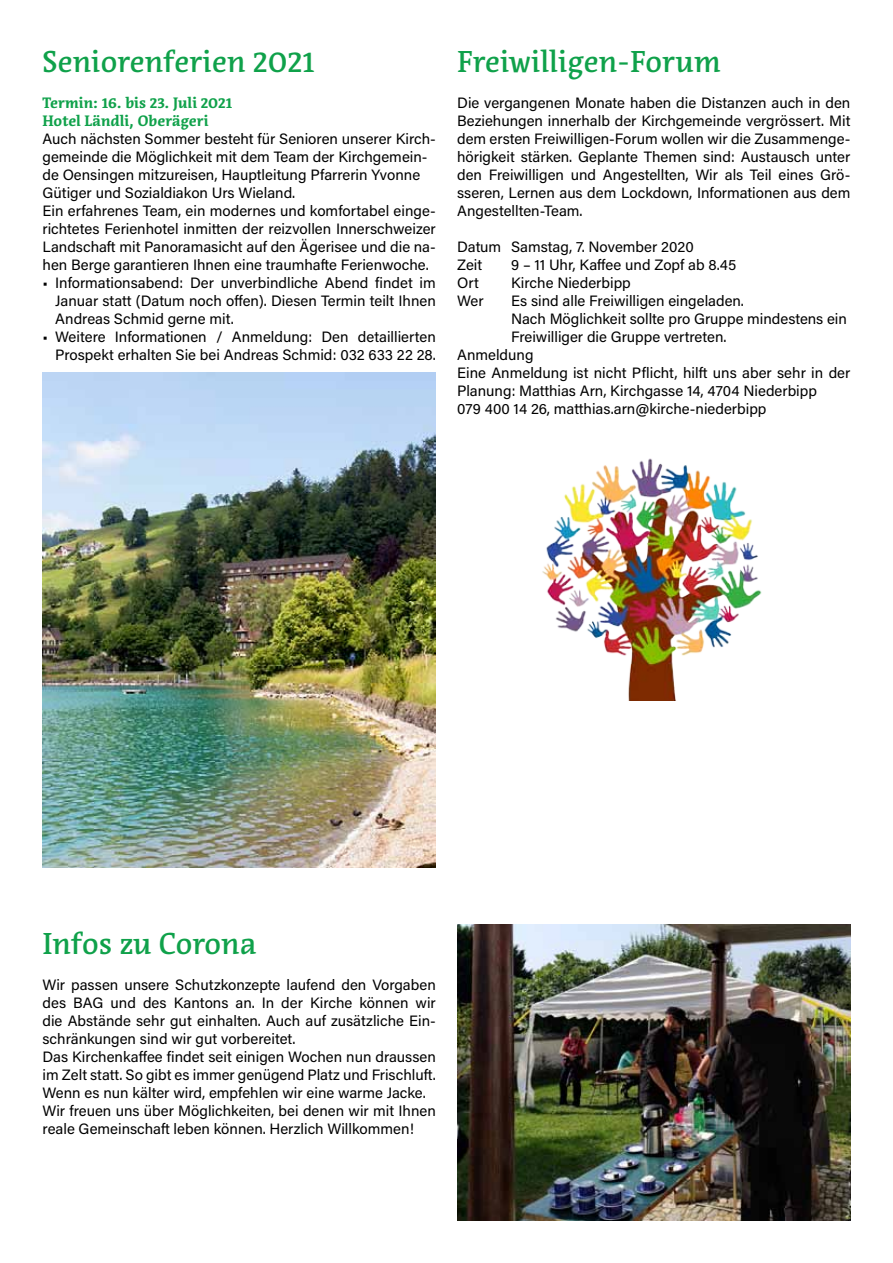
<style>
.page{position:relative;width:893px;height:1263px;background:#fff}
.page>*{position:absolute;margin:0;border:0;box-sizing:border-box;transform-origin:0 0}
.t1{font:500 30px "Acuta";color:#0fa14a}
.t2{font:15px/18px "Acumin Pro";color:#000}
.t3{font:700 15px/18px "Acuta";color:#0fa14a}
</style>
<div class="page">
<img style="left:43px;top:372px;width:393px;height:495px">
<img style="left:542px;top:458px;width:220px;height:242px">
<img style="left:457px;top:925px;width:393px;height:295px">
<h1 class="t1" style="left:43px;top:44px;width:274px">Seniorenferien 2021</h1>
<p class="t3" style="left:43px;top:94px;width:191px">Termin: 16. bis 23. Juli 2021<br>Hotel Ländli, Oberägeri</p>
<p class="t2" style="left:43px;top:129px;width:395px">Auch nächsten Sommer besteht für Senioren unserer Kirch&shy;gemeinde die Möglichkeit mit dem Team der Kirchgemein&shy;de Oensingen mitzureisen, Hauptleitung Pfarrerin Yvonne Gütiger und Sozialdiakon Urs Wieland.<br>Ein erfahrenes Team, ein modernes und komfortabel einge&shy;richtetes Ferienhotel inmitten der reizvollen Innerschweizer Landschaft mit Panoramasicht auf den Ägerisee und die na&shy;hen Berge garantieren Ihnen eine traumhafte Ferienwoche.</p>
<p class="t2" style="left:55px;top:273px;width:382px;text-align:justify;text-indent:-13px">• Informationsabend: Der unverbindliche Abend findet im Januar statt (Datum noch offen). Diesen Termin teilt Ihnen Andreas Schmid gerne mit.</p>
<p class="t2" style="left:43px;top:327px;width:395px;text-align:right">• Weitere Informationen / Anmeldung: Den detaillierten<br>Prospekt erhalten Sie bei Andreas Schmid: 032 633 22 28.</p>
<h1 class="t1" style="left:457px;top:44px;width:265px">Freiwilligen-Forum</h1>
<p class="t2" style="left:457px;top:93px;width:395px;text-align:justify">Die vergangenen Monate haben die Distanzen auch in den Beziehungen innerhalb der Kirchgemeinde vergrössert. Mit dem ersten Freiwilligen-Forum wollen wir die Zusammenge&shy;hörigkeit stärken. Geplante Themen sind: Austausch unter den Freiwilligen und Angestellten, Wir als Teil eines Grö&shy;sseren, Lernen aus dem Lockdown, Informationen aus dem Angestellten-Team.</p>
<p class="t2" style="left:457px;top:237px;width:238px">Datum Samstag, 7. November 2020<br>Zeit</p>
<p class="t2" style="left:511px;top:255px;width:227px">9 – 11 Uhr, Kaffee und Zopf ab 8.45</p>
<p class="t2" style="left:457px;top:273px;width:23px">Ort</p>
<p class="t2" style="left:511px;top:273px;width:121px">Kirche Niederbipp</p>
<p class="t2" style="left:457px;top:291px;width:28px">Wer</p>
<p class="t2" style="left:511px;top:291px;width:234px">Es sind alle Freiwilligen eingeladen.</p>
<p class="t2" style="left:511px;top:309px;width:337px">Nach Möglichkeit sollte pro Gruppe mindestens ein</p>
<p class="t2" style="left:511px;top:327px;width:217px">Freiwilliger die Gruppe vertreten.</p>
<p class="t2" style="left:457px;top:345px;width:78px">Anmeldung</p>
<p class="t2" style="left:457px;top:363px;width:395px">Eine Anmeldung ist nicht Pflicht, hilft uns aber sehr in der</p>
<p class="t2" style="left:457px;top:381px;width:361px">Planung: Matthias Arn, Kirchgasse 14, 4704 Niederbipp</p>
<p class="t2" style="left:457px;top:399px;width:311px">079 400 14 26, matthias.arn@kirche-niederbipp</p>
<h1 class="t1" style="left:43px;top:926px;width:216px">Infos zu Corona</h1>
<p class="t2" style="left:43px;top:975px;width:395px">Wir passen unsere Schutzkonzepte laufend den Vorgaben des BAG und des Kantons an. In der Kirche können wir die Abstände sehr gut einhalten. Auch auf zusätzliche Ein&shy;schränkungen sind wir gut vorbereitet.<br>Das Kirchenkaffee findet seit einigen Wochen nun draussen im Zelt statt. So gibt es immer genügend Platz und Frischluft.<br>Wenn es nun kälter wird, empfehlen wir eine warme Jacke.<br>Wir freuen uns über Möglichkeiten, bei denen wir mit Ihnen reale Gemeinschaft leben können. Herzlich Willkommen!</p>
</div>
